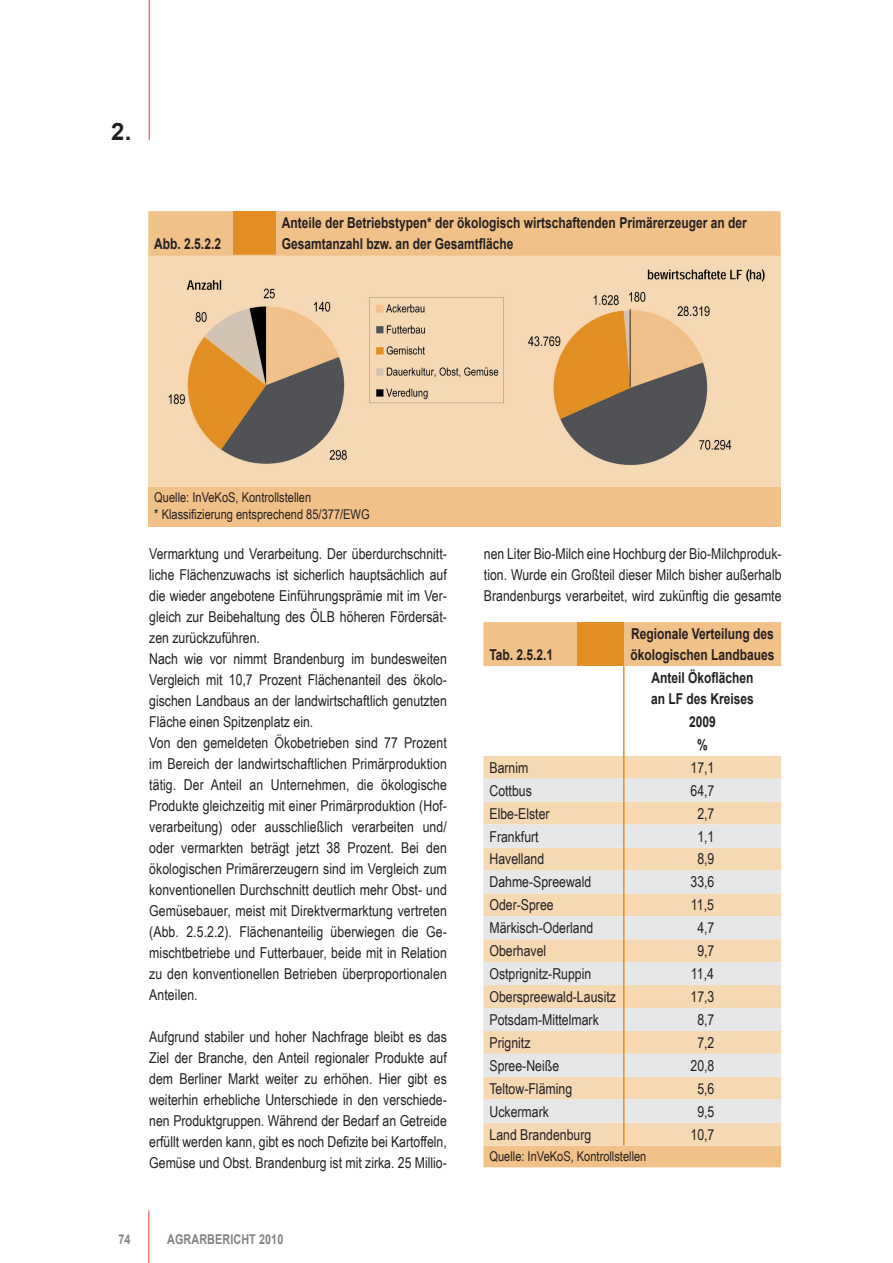
<style>
.page{position:relative;width:893px;height:1263px;background:#fff}
.page>*{position:absolute;margin:0;border:0;box-sizing:border-box;transform-origin:0 0}
.t1{font:700 24px "Arial";color:#231f20}
.fließtext{font:15px/21px "Arial Narrow";color:#231f20;text-align:justify}
.fussnote{font:15px/21px "Arial Narrow";letter-spacing:.005em;color:#231f20;text-align:justify}
.unterüberschrift_ein{font:700 15px "Arial";color:#231f20;scale:.8 1}
.stauch_tabelle{font:700 15px/21px "Arial";color:#231f20;scale:.8 1}
.fussnote-2{font:13.5px "Arial Narrow";color:#231f20}
.t2{font:700 13.5px "Arial";letter-spacing:.01em;color:#808285;scale:.8 1}
</style>
<div class="page">
<hr style="left:148px;top:1210px;width:1px;height:53px;background:#ee3b32">
<hr style="left:149px;top:0;width:1px;height:140px;background:#ee3b32">
<div style="left:148px;top:484px;width:633px;height:43px;background:#f0c189"></div>
<div style="left:148px;top:254px;width:633px;height:233px;background:#f6d8b3"></div>
<img style="left:168px;top:269px;width:597px;height:196px">
<div style="left:148px;top:211px;width:633px;height:44px;background:#f0c189"></div>
<div style="left:233px;top:211px;width:43px;height:44px;background:#e28e25"></div>
<hr style="left:148px;top:255px;width:85px;height:1px;background:#f0c189">
<hr style="left:233px;top:255px;width:43px;height:1px;background:#f0c189">
<hr style="left:276px;top:255px;width:505px;height:1px;background:#f0c189">
<svg style="left:483px;top:622px;width:298px;height:545px"></svg>
<div style="left:577px;top:622px;width:47px;height:44px;background:#e28e25"></div>
<div style="left:624px;top:710px;width:157px;height:23px;background:#fff"></div>
<div style="left:483px;top:756px;width:298px;height:389px;background:#f6d8b3"></div>
<svg style="left:483px;top:779px;width:298px;height:343px;background:#ede0d0"></svg>
<hr style="left:623px;top:666px;width:2px;height:44px;background:#e28e25">
<hr style="left:623px;top:710px;width:2px;height:23px;background:#e28e25">
<hr style="left:623px;top:733px;width:2px;height:23px;background:#e28e25">
<hr style="left:623px;top:756px;width:2px;height:23px;background:#e28e25">
<hr style="left:623px;top:779px;width:2px;height:23px;background:#e28e25">
<hr style="left:623px;top:802px;width:2px;height:22px;background:#e28e25">
<hr style="left:623px;top:824px;width:2px;height:23px;background:#e28e25">
<hr style="left:623px;top:847px;width:2px;height:23px;background:#e28e25">
<hr style="left:623px;top:870px;width:2px;height:23px;background:#e28e25">
<hr style="left:623px;top:893px;width:2px;height:23px;background:#e28e25">
<hr style="left:623px;top:916px;width:2px;height:23px;background:#e28e25">
<hr style="left:623px;top:939px;width:2px;height:23px;background:#e28e25">
<hr style="left:623px;top:962px;width:2px;height:23px;background:#e28e25">
<hr style="left:623px;top:985px;width:2px;height:23px;background:#e28e25">
<hr style="left:623px;top:1008px;width:2px;height:23px;background:#e28e25">
<hr style="left:623px;top:1031px;width:2px;height:23px;background:#e28e25">
<hr style="left:623px;top:1054px;width:2px;height:23px;background:#e28e25">
<hr style="left:623px;top:1077px;width:2px;height:23px;background:#e28e25">
<hr style="left:623px;top:1100px;width:2px;height:22px;background:#e28e25">
<hr style="left:623px;top:1122px;width:2px;height:23px;background:#e28e25">
<h1 class="t1" style="left:111px;top:115px;width:22px">2.</h1>
<p class="unterüberschrift_ein" style="left:154px;top:234px;width:85px">Abb. 2.5.2.2</p>
<p class="unterüberschrift_ein" style="left:282px;top:213px;width:582px">Anteile der Betriebstypen* der ökologisch wirtschaftenden Primärerzeuger an der</p>
<p class="unterüberschrift_ein" style="left:282px;top:234px;width:291px">Gesamtanzahl bzw. an der Gesamtfläche</p>
<p class="fussnote-2" style="left:154px;top:487px;width:158px">Quelle: InVeKoS, Kontrollstellen</p>
<p class="fussnote-2" style="left:154px;top:504px;width:217px">* Klassifizierung entsprechend 85/377/EWG</p>
<p class="fließtext" style="left:149px;top:543px;width:299px">Vermarktung und Verarbeitung. Der überdurchschnitt&shy;liche Flächenzuwachs ist sicherlich hauptsächlich auf die wieder angebotene Einführungsprämie mit im Ver&shy;gleich zur Beibehaltung des ÖLB höheren Fördersät&shy;zen zurückzuführen.</p>
<p class="fließtext" style="left:149px;top:648px;width:299px">Nach wie vor nimmt Brandenburg im bundesweiten Vergleich mit 10,7 Prozent Flächenanteil des ökolo&shy;gischen Landbaus an der landwirtschaftlich genutzten Fläche einen Spitzenplatz ein.</p>
<p class="fussnote" style="left:149px;top:732px;width:299px">Von den gemeldeten Ökobetrieben sind 77 Prozent im Bereich der landwirtschaftlichen Primärproduktion tätig. Der Anteil an Unternehmen, die ökologische Produkte gleichzeitig mit einer Primärproduktion (Hof&shy;verarbeitung) oder ausschließlich verarbeiten und/ oder vermarkten beträgt jetzt 38 Prozent. Bei den ökologischen Primärerzeugern sind im Vergleich zum konventionellen Durchschnitt deutlich mehr Obst- und Gemüsebauer, meist mit Direktvermarktung vertreten (Abb. 2.5.2.2). Flächenanteilig überwiegen die Ge&shy;mischtbetriebe und Futterbauer, beide mit in Relation zu den konventionellen Betrieben überproportionalen Anteilen.</p>
<p class="fließtext" style="left:149px;top:1026px;width:299px">Aufgrund stabiler und hoher Nachfrage bleibt es das Ziel der Branche, den Anteil regionaler Produkte auf dem Berliner Markt weiter zu erhöhen. Hier gibt es weiterhin erhebliche Unterschiede in den verschiede&shy;nen Produktgruppen. Während der Bedarf an Getreide erfüllt werden kann, gibt es noch Defizite bei Kartoffeln, Gemüse und Obst. Brandenburg ist mit zirka. 25 Millio-</p>
<p class="fließtext" style="left:484px;top:543px;width:299px">nen Liter Bio-Milch eine Hochburg der Bio-Milchproduk&shy;tion. Wurde ein Großteil dieser Milch bisher außerhalb Brandenburgs verarbeitet, wird zukünftig die gesamte</p>
<p class="stauch_tabelle" style="left:489px;top:645px;width:81px">Tab. 2.5.2.1</p>
<p class="stauch_tabelle" style="left:630px;top:624px;width:182px">Regionale Verteilung des ökologischen Landbaues</p>
<p class="stauch_tabelle" style="left:651px;top:668px;width:130px">Anteil Ökoflächen an LF des Kreises</p>
<p class="stauch_tabelle" style="left:689px;top:712px;width:35px">2009</p>
<p class="stauch_tabelle" style="left:697px;top:734px;width:15px">%</p>
<p class="fließtext" style="left:489px;top:756px;width:40px">Barnim</p>
<p class="fließtext" style="left:690px;top:756px;width:25px">17,1</p>
<p class="fließtext" style="left:489px;top:779px;width:44px">Cottbus</p>
<p class="fließtext" style="left:690px;top:779px;width:25px">64,7</p>
<p class="fließtext" style="left:489px;top:802px;width:62px">Elbe-Elster</p>
<p class="fließtext" style="left:697px;top:802px;width:19px">2,7</p>
<p class="fließtext" style="left:489px;top:825px;width:51px">Frankfurt</p>
<p class="fließtext" style="left:697px;top:825px;width:19px">1,1</p>
<p class="fließtext" style="left:489px;top:848px;width:56px">Havelland</p>
<p class="fließtext" style="left:697px;top:848px;width:19px">8,9</p>
<p class="fließtext" style="left:489px;top:871px;width:103px">Dahme-Spreewald</p>
<p class="fließtext" style="left:690px;top:871px;width:25px">33,6</p>
<p class="fließtext" style="left:489px;top:894px;width:66px">Oder-Spree</p>
<p class="fließtext" style="left:691px;top:894px;width:25px">11,5</p>
<p class="fließtext" style="left:489px;top:917px;width:105px">Märkisch-Oderland</p>
<p class="fließtext" style="left:697px;top:917px;width:19px">4,7</p>
<p class="fließtext" style="left:489px;top:940px;width:58px">Oberhavel</p>
<p class="fließtext" style="left:697px;top:940px;width:19px">9,7</p>
<p class="fließtext" style="left:489px;top:963px;width:103px">Ostprignitz-Ruppin</p>
<p class="fließtext" style="left:691px;top:963px;width:25px">11,4</p>
<p class="fließtext" style="left:489px;top:986px;width:128px">Oberspreewald-Lausitz</p>
<p class="fließtext" style="left:690px;top:986px;width:25px">17,3</p>
<p class="fließtext" style="left:489px;top:1008px;width:111px">Potsdam-Mittelmark</p>
<p class="fließtext" style="left:697px;top:1008px;width:19px">8,7</p>
<p class="fließtext" style="left:489px;top:1031px;width:43px">Prignitz</p>
<p class="fließtext" style="left:697px;top:1031px;width:19px">7,2</p>
<p class="fließtext" style="left:489px;top:1054px;width:71px">Spree-Neiße</p>
<p class="fließtext" style="left:690px;top:1054px;width:25px">20,8</p>
<p class="fließtext" style="left:489px;top:1077px;width:84px">Teltow-Fläming</p>
<p class="fließtext" style="left:697px;top:1077px;width:19px">5,6</p>
<p class="fließtext" style="left:489px;top:1100px;width:61px">Uckermark</p>
<p class="fließtext" style="left:697px;top:1100px;width:19px">9,5</p>
<p class="fließtext" style="left:489px;top:1123px;width:103px">Land Brandenburg</p>
<p class="fließtext" style="left:690px;top:1123px;width:25px">10,7</p>
<p class="fussnote-2" style="left:489px;top:1147px;width:158px">Quelle: InVeKoS, Kontrollstellen</p>
<p class="t2" style="left:119px;top:1231px;width:17px">74</p>
<p class="t2" style="left:167px;top:1231px;width:147px">AGRARBERICHT 2010</p>
</div>
